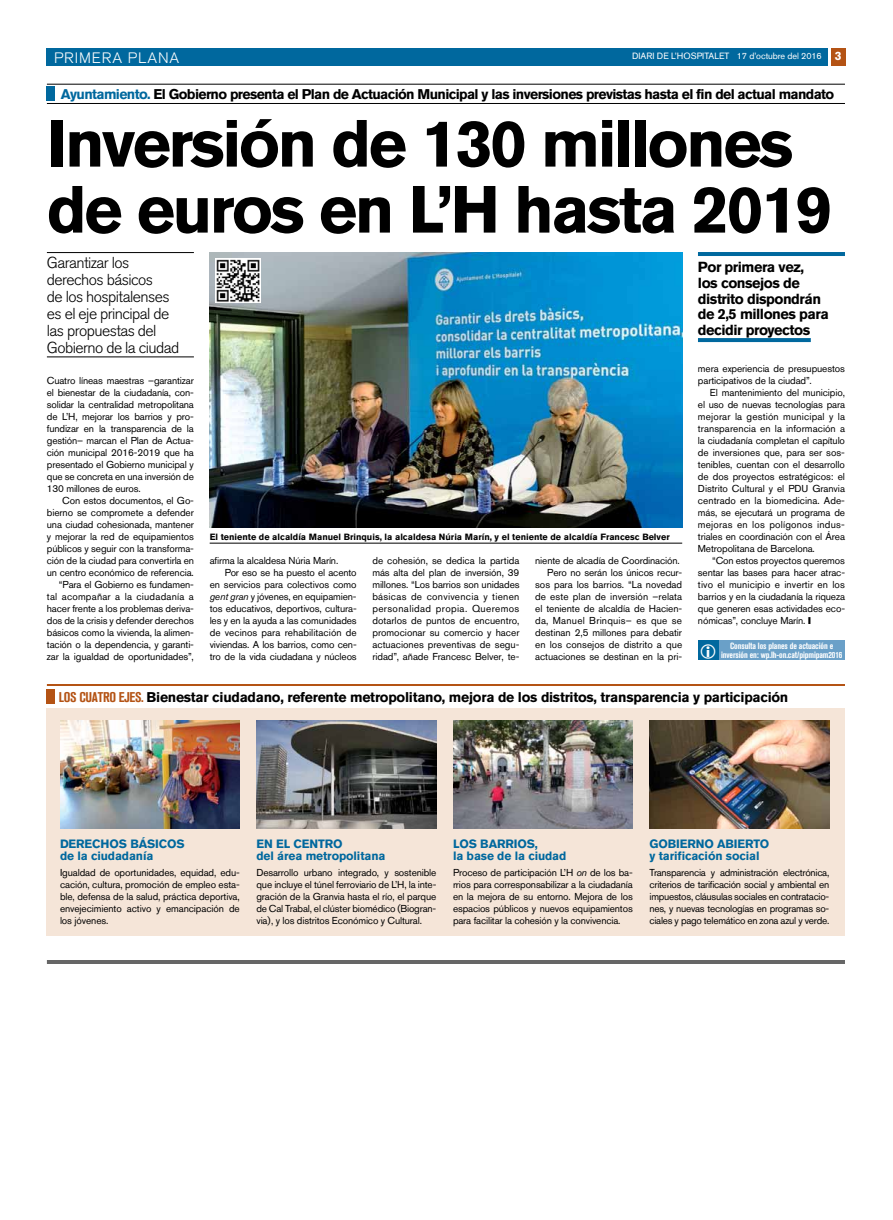
<style>
.page{position:relative;width:893px;height:1220px;background:#fff}
.page>*{position:absolute;margin:0;border:0;box-sizing:border-box;transform-origin:0 0}
.t1{font:700 66px/66px "Akzidenz Grotesk BQ";letter-spacing:-.04em;color:#000}
.t2{font:300 15.8px/17px "Akzidenz Grotesk BQ";letter-spacing:-.035em;color:#000}
.t3{font:300 15px "Akzidenz Grotesk BQ";letter-spacing:.06em;color:#fff}
.t4{font:700 14.5px/15.7px "Akzidenz Grotesk BQ";letter-spacing:-.035em;color:#000}
.t5{font:700 14px "Akzidenz Grotesk BQ";letter-spacing:-.045em;color:#000}
.t6{font:700 14px "Akzidenz Grotesk BQ";letter-spacing:-.02em;color:#000}
.t7{font:700 12px/12px "Akzidenz Grotesk BQ";letter-spacing:-.01em;color:#00689e}
.t8{font:10px/12px "Akzidenz Grotesk BQ";letter-spacing:-.01em;color:#000;text-align:justify}
.t9{font:700 9px "Akzidenz Grotesk BQ";color:#000}
.t10{font:700 condensed 9px/9px "Akzidenz Grotesk BQ";letter-spacing:-.01em;color:#fff;text-align:center}
.t11{font:9px "Akzidenz Grotesk BQ";color:#fff}
.s1{font-style:inherit}
.s2{font-weight:700;font-size:12px}
.s3{color:#00689e}
.s4{font-style:italic}
.s5{font-stretch:condensed;color:#b45314}
</style>
<div class="page">
<div style="left:47px;top:48px;width:781px;height:18px;background:#00689e"></div>
<div style="left:831px;top:48px;width:14px;height:18px;background:#b45314"></div>
<hr style="left:47px;top:252px;width:147px;height:1px;background:#000">
<hr style="left:47px;top:357px;width:147px;height:1px;background:#000">
<hr style="left:47px;top:84px;width:798px;height:1px;background:#000">
<hr style="left:47px;top:103px;width:798px;height:1px;background:#000">
<div style="left:47px;top:86px;width:8px;height:15px;background:#00689e"></div>
<hr style="left:47px;top:960px;width:798px;height:4px;background:#666">
<hr style="left:210px;top:543px;width:472px;height:1px;background:#000">
<img style="left:210px;top:252px;width:472px;height:276px">
<img style="left:216px;top:258px;width:45px;height:45px">
<div style="left:47px;top:708px;width:798px;height:228px;background:#f5e5d8"></div>
<hr style="left:47px;top:684px;width:798px;height:2px;background:#b45314">
<div style="left:47px;top:689px;width:8px;height:15px;background:#b45314"></div>
<img style="left:60px;top:720px;width:180px;height:108px">
<img style="left:256px;top:720px;width:180px;height:108px">
<img style="left:453px;top:720px;width:180px;height:108px">
<img style="left:649px;top:720px;width:180px;height:108px">
<hr style="left:698px;top:252px;width:147px;height:4px;background:#00689e">
<svg style="left:698px;top:338px;width:113px;height:4px"></svg>
<div style="left:718px;top:640px;width:127px;height:20px;background:#6aa0c8"></div>
<div style="left:698px;top:640px;width:20px;height:20px;background:#00689e"></div>
<h3 class="t3" style="left:54px;top:49px;width:127px">primera plana</h3>
<p class="t11" style="left:632px;top:51px;width:211px">DIARI DE L’HOSPITALET <span class="s1">17 d’octubre del 2016</span> <span class="s2">3</span></p>
<h3 class="t5" style="left:61px;top:86px;width:775px"><span class="s3">Ayuntamiento.</span> El Gobierno presenta el Plan de Actuación Municipal y las inversiones previstas hasta el fin del actual mandato</h3>
<h1 class="t1" style="left:47px;top:111px;width:787px">Inversión de 130 millones de euros en L’H hasta 2019</h1>
<h2 class="t2" style="left:47px;top:254px;width:134px">Garantizar los derechos básicos<br>de los hospitalenses es el eje principal de las propuestas del<br>Gobierno de la ciudad</h2>
<p class="t8" style="left:47px;top:374px;width:149px">Cuatro líneas maestras –garantizar el bienestar de la ciudadanía, con&shy;solidar la centralidad metropolitana de L’H, mejorar los barrios y pro&shy;fundizar en la transparencia de la gestión– marcan el Plan de Actua&shy;ción municipal 2016-2019 que ha presentado el Gobierno municipal y que se concreta en una inversión de 130 millones de euros.</p>
<p class="t8" style="left:47px;top:494px;width:149px;text-align:right">Con estos documentos, el Go&shy;bierno se compromete a defender una ciudad cohesionada, mantener y mejorar la red de equipamientos públicos y seguir con la transforma&shy;ción de la ciudad para convertirla en un centro económico de referencia. “Para el Gobierno es fundamen&shy;tal acompañar a la ciudadanía a hacer frente a los problemas deriva&shy;dos de la crisis y defender derechos básicos como la vivienda, la alimen&shy;tación o la dependencia, y garanti&shy;zar la igualdad de oportunidades”,</p>
<p class="t9" style="left:210px;top:532px;width:461px">El teniente de alcaldía Manuel Brinquis, la alcaldesa Núria Marín, y el teniente de alcaldía Francesc Belver</p>
<p class="t8" style="left:210px;top:554px;width:130px">afirma la alcaldesa Núria Marín.</p>
<p class="t8" style="left:225px;top:566px;width:133px">Por eso se ha puesto el acento</p>
<p class="t8" style="left:210px;top:578px;width:149px">en servicios para colectivos como</p>
<p class="t8" style="left:210px;top:590px;width:148px"><span class="s4">gent gran</span> y jóvenes, en equipamien-</p>
<p class="t8" style="left:210px;top:602px;width:149px">tos educativos, deportivos, cultura-</p>
<p class="t8" style="left:210px;top:614px;width:149px">les y en la ayuda a las comunidades</p>
<p class="t8" style="left:210px;top:626px;width:149px">de vecinos para rehabilitación de</p>
<p class="t8" style="left:210px;top:638px;width:149px">viviendas. A los barrios, como cen-</p>
<p class="t8" style="left:210px;top:650px;width:149px">tro de la vida ciudadana y núcleos</p>
<p class="t8" style="left:372px;top:554px;width:149px">de cohesión, se dedica la partida más alta del plan de inversión, 39 millones. “Los barrios son unidades básicas de convivencia y tienen personalidad propia. Queremos dotarlos de puntos de encuentro, promocionar su comercio y hacer actuaciones preventivas de segu&shy;ridad”, añade Francesc Belver, te-</p>
<p class="t8" style="left:535px;top:554px;width:149px;text-align:right">niente de alcadía de Coordinación.<br>Pero no serán los únicos recur&shy;sos para los barrios. “La novedad de este plan de inversión –relata el teniente de alcaldía de Hacien&shy;da, Manuel Brinquis– es que se destinan 2,5 millones para debatir en los consejos de distrito a que actuaciones se destinan en la pri-</p>
<h3 class="t4" style="left:698px;top:259px;width:132px">Por primera vez,<br>los consejos de distrito dispondrán de 2,5 millones para decidir proyectos</h3>
<p class="t8" style="left:698px;top:362px;width:149px">mera experiencia de presupuestos participativos de la ciudad”.</p>
<p class="t8" style="left:698px;top:386px;width:149px;text-indent:12px">El mantenimiento del municipio, el uso de nuevas tecnologías para mejorar la gestión municipal y la transparencia en la información a la ciudadanía completan el capítulo de inversiones que, para ser sos&shy;tenibles, cuentan con el desarrollo de dos proyectos estratégicos: el Distrito Cultural y el PDU Granvia centrado en la biomedicina. Ade&shy;más, se ejecutará un programa de mejoras en los polígonos indus&shy;triales en coordinación con el Área Metropolitana de Barcelona.</p>
<p class="t8" style="left:698px;top:554px;width:149px;text-indent:14px">“Con estos proyectos queremos sentar las bases para hacer atrac&shy;tivo el municipio e invertir en los barrios y en la ciudadanía la riqueza que generen esas actividades eco&shy;nómicas”, concluye Marín.</p>
<p class="t10" style="left:721px;top:641px;width:123px">Consulta los planes de actuación e inversión en: wp.lh-on.cat/pipmipam2016</p>
<h3 class="t6" style="left:59px;top:689px;width:731px"><span class="s5">los cuatro ejes.</span> Bienestar ciudadano, referente metropolitano, mejora de los distritos, transparencia y participación</h3>
<p class="t7" style="left:60px;top:838px;width:126px">Derechos básicos de la ciudadanía</p>
<p class="t8" style="left:60px;top:866px;width:181px">Igualdad de oportunidades, equidad, edu&shy;cación, cultura, promoción de empleo esta&shy;ble, defensa de la salud, práctica deportiva, envejecimiento activo y emancipación de los jóvenes.</p>
<p class="t7" style="left:256px;top:838px;width:130px">En el centro<br>del área metropolitana</p>
<p class="t8" style="left:256px;top:866px;width:181px">Desarrollo urbano integrado, y sostenible que incluye el túnel ferroviario de L’H, la inte&shy;gración de la Granvia hasta el río, el parque de Cal Trabal, el clúster biomédico (Biogran&shy;via), y los distritos Económico y Cultural.</p>
<p class="t7" style="left:453px;top:838px;width:115px">Los barrios,<br>la base de la ciudad</p>
<p class="t8" style="left:453px;top:866px;width:181px">Proceso de participación L’H <span class="s4">on</span> de los ba&shy;rrios para corresponsabilizar a la ciudadanía en la mejora de su entorno. Mejora de los espacios públicos y nuevos equipamientos para facilitar la cohesión y la convivencia.</p>
<p class="t7" style="left:649px;top:838px;width:76px">Gobierno abie</p>
<p class="t7" style="left:649px;top:838px;width:121px;text-indent:96px">rto y tarificación social</p>
<p class="t8" style="left:649px;top:866px;width:181px">Transparencia y administración electrónica, criterios de tarificación social y ambiental en impuestos, cláusulas sociales en contratacio&shy;nes, y nuevas tecnologías en programas so&shy;ciales y pago telemático en zona azul y verde.</p>
</div>
